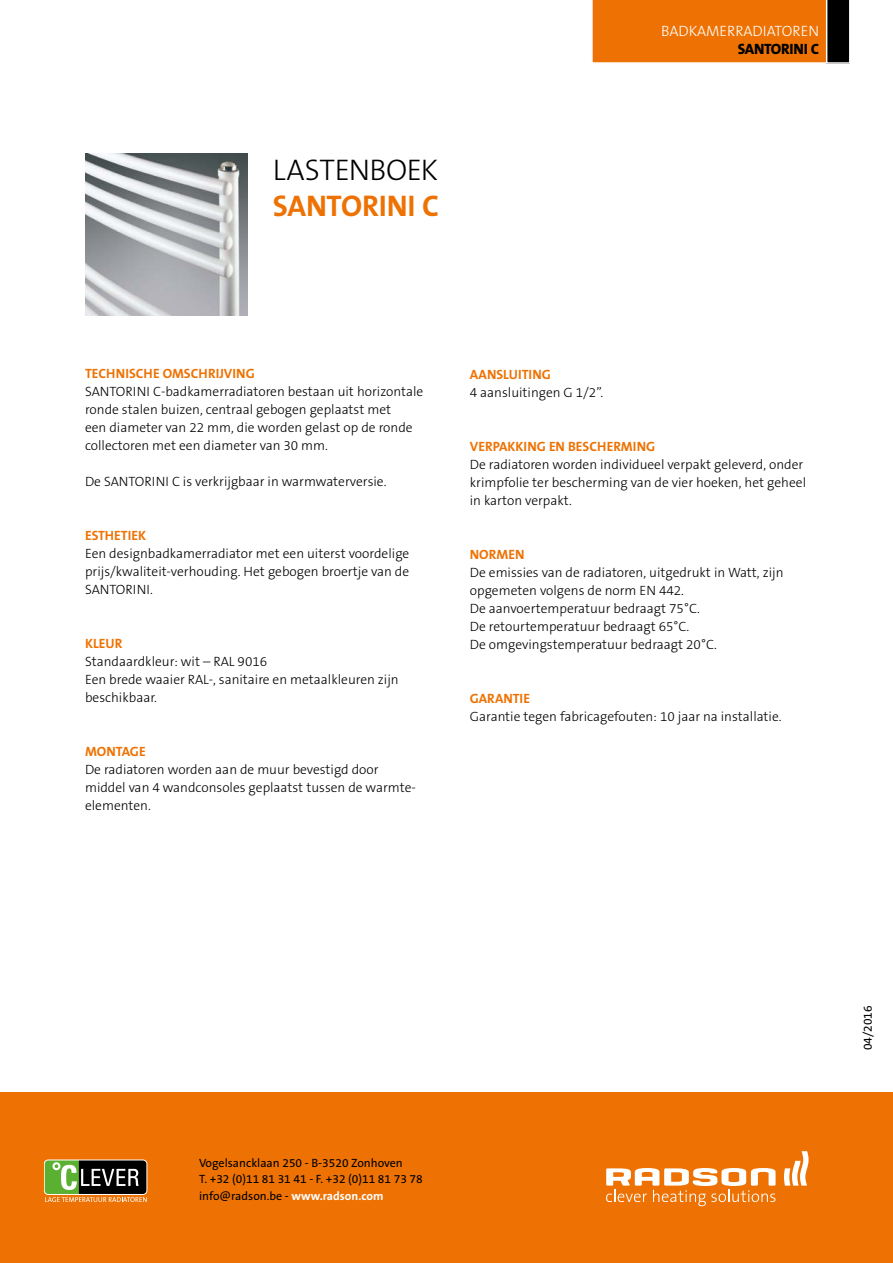
<style>
.page{position:relative;width:893px;height:1263px;background:#fff}
.page>*{position:absolute;margin:0;border:0;box-sizing:border-box;transform-origin:0 0}
.t1{font:300 30px "The Sans B3";letter-spacing:-.015em;color:#000}
.t2{font:700 30px "The Sans B7";letter-spacing:-.01em;color:#ee7203}
.t3{font:300 15px "The Sans B3";color:#fff}
.t4{font:800 15px "The Sans B8";letter-spacing:-.02em;color:#000}
.t5{font:300 13.5px/18px "The Sans B3";color:#000}
.t6{font:700 13.5px "The Sans B7";color:#ee7203}
.t7{font:12px/16.5px "The Sans B5 Plain";color:#000}
.s1{font-family:"The Sans B7";font-weight:700;color:#fff}
</style>
<div class="page">
<div style="left:0;top:1093px;width:893px;height:170px;background:#ee7203"></div>
<svg style="left:784px;top:1151px;width:25px;height:34px"></svg>
<svg style="left:606px;top:1168px;width:170px;height:38px"></svg>
<svg style="left:44px;top:1160px;width:103px;height:42px;background:#6b6c44"></svg>
<svg style="left:592px;top:0;width:258px;height:64px;background:#da6e0c"></svg>
<img style="left:85px;top:153px;width:163px;height:163px">
<h1 class="t1" style="left:273px;top:154px;width:167px">LASTENBOEK</h1>
<h1 class="t2" style="left:273px;top:190px;width:168px">SANTORINI C</h1>
<p class="t3" style="left:661px;top:23px;width:159px">BADKAMERRADIATOREN</p>
<p class="t4" style="left:738px;top:41px;width:83px">SANTORINI C</p>
<p class="t6" style="left:85px;top:367px;width:171px">TECHNISCHE OMSCHRIJVING</p>
<p class="t5" style="left:85px;top:384px;width:340px">SANTORINI C-badkamerradiatoren bestaan uit horizontale ronde stalen buizen, centraal gebogen geplaatst met<br>een diameter van 22 mm, die worden gelast op de ronde collectoren met een diameter van 30 mm.</p>
<p class="t5" style="left:85px;top:474px;width:303px">De SANTORINI C is verkrijgbaar in warmwaterversie.</p>
<p class="t6" style="left:85px;top:529px;width:63px">ESTHETIEK</p>
<p class="t5" style="left:85px;top:546px;width:326px;text-align:justify">Een designbadkamerradiator met een uiterst voordelige prijs/kwaliteit-verhouding. Het gebogen broertje van de SANTORINI.</p>
<p class="t6" style="left:85px;top:637px;width:39px">KLEUR</p>
<p class="t5" style="left:85px;top:654px;width:315px">Standaardkleur: wit – RAL 9016<br>Een brede waaier RAL-, sanitaire en metaalkleuren zijn beschikbaar.</p>
<p class="t6" style="left:85px;top:745px;width:62px">MONTAGE</p>
<p class="t5" style="left:85px;top:762px;width:332px">De radiatoren worden aan de muur bevestigd door middel van 4 wandconsoles geplaatst tussen de warmte&shy;elementen.</p>
<p class="t6" style="left:470px;top:367px;width:83px">AANSLUITING</p>
<p class="t5" style="left:470px;top:384px;width:135px">4 aansluitingen G 1/2’’.</p>
<p class="t6" style="left:470px;top:439px;width:187px">VERPAKKING EN BESCHERMING</p>
<p class="t5" style="left:470px;top:456px;width:338px">De radiatoren worden individueel verpakt geleverd, onder krimpfolie ter bescherming van de vier hoeken, het geheel in karton verpakt.</p>
<p class="t6" style="left:470px;top:547px;width:56px">NORMEN</p>
<p class="t5" style="left:470px;top:564px;width:315px">De emissies van de radiatoren, uitgedrukt in Watt, zijn opgemeten volgens de norm EN 442.<br>De aanvoertemperatuur bedraagt 75°C.<br>De retourtemperatuur bedraagt 65°C.<br>De omgevingstemperatuur bedraagt 20°C.</p>
<p class="t6" style="left:470px;top:691px;width:62px">GARANTIE</p>
<p class="t5" style="left:470px;top:708px;width:313px">Garantie tegen fabricagefouten: 10 jaar na installatie.</p>
<p class="t7" style="left:199px;top:1155px;width:225px">Vogelsancklaan 250 - B-3520 Zonhoven<br>T. +32 (0)11 81 31 41 - F. +32 (0)11 81 73 78 info@radson.be - <span class="s1">www.radson.com</span></p>
<p class="t7" style="left:860px;top:1050px;width:46px;rotate:-90deg">04/2016</p>
</div>
